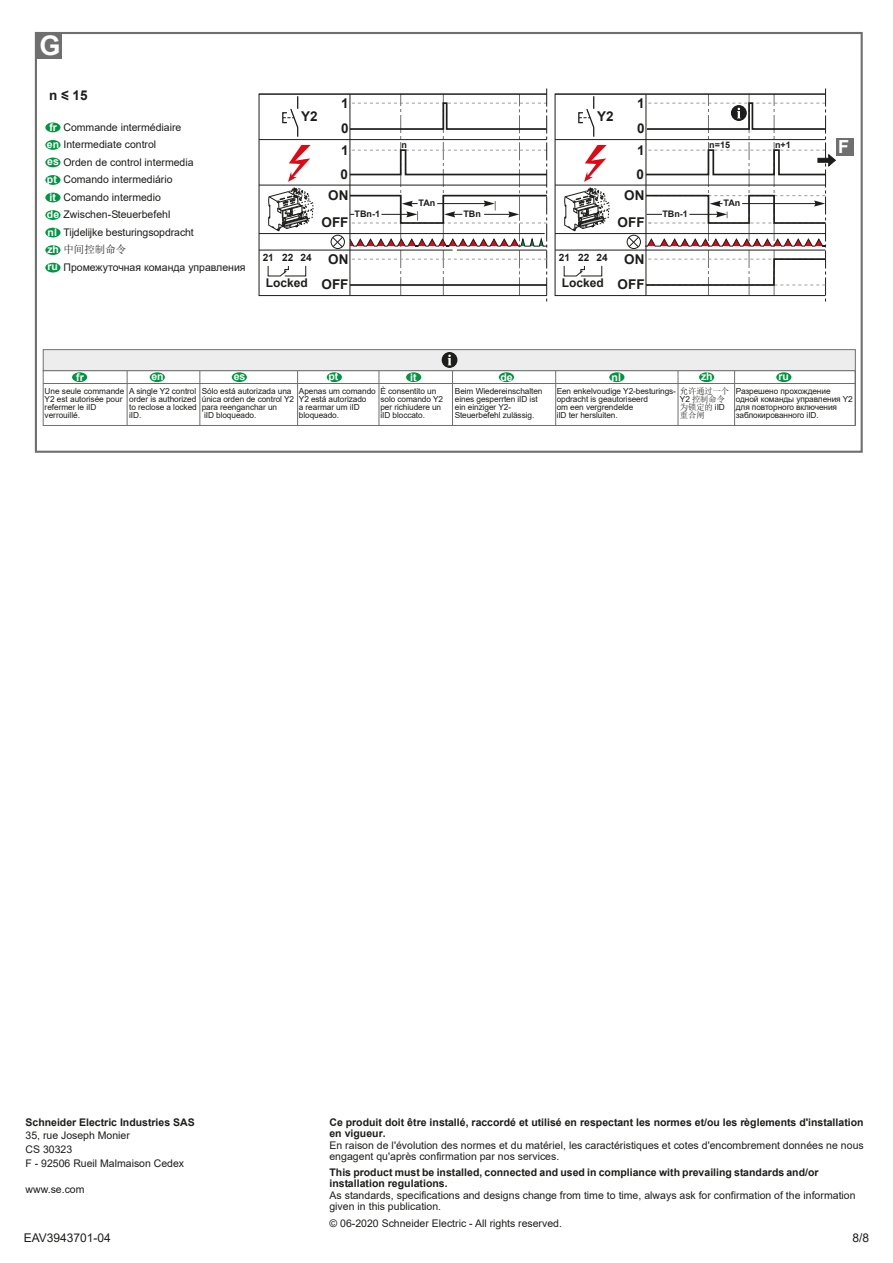
<style>
.page{position:relative;width:893px;height:1263px;background:#fff}
.page>*{position:absolute;margin:0;border:0;box-sizing:border-box;transform-origin:0 0}
.t1{font:700 27px "Arial";color:#fff}
.t2{font:700 18px "Arial";color:#fff}
.t3{font:700 13.5px/25.3px "Arial";color:#1d1d1b}
.t4{font:12px "Arial";color:#1d1d1b}
.t5{font:700 12px "Arial";color:#1d1d1b}
.t6{font:10.5px/17.4px "Arial";color:#1d1d1b}
.t7{font:700 10.5px/11.6px "Arial";color:#1d1d1b}
.t8{font:700 10.5px "Arial";color:#fff}
.t9{font:10.5px "Sim Sun";color:#1d1d1b}
.t10{font:700 10.05px "Arial";color:#1d1d1b}
.t11{font:700 9px "Arial";color:#1d1d1b}
.t12{font:8.25px/8.2px "Arial";letter-spacing:-.01em;color:#1d1d1b}
.t13{font:8.25px/8.2px "Sim Sun";letter-spacing:-.01em;color:#1d1d1b}
.s1{font-family:"Graph Schneider"}
.s2{font-weight:700;color:#fff}
.s3{font-family:"Arial";font-weight:700;color:#fff}
.s4{font-family:"Arial"}
</style>
<div class="page">
<div style="left:45px;top:123px;width:16px;height:9px;background:#009641;border-radius:50%"></div>
<div style="left:45px;top:140px;width:16px;height:10px;background:#009641;border-radius:50%"></div>
<div style="left:45px;top:158px;width:16px;height:9px;background:#009641;border-radius:50%"></div>
<div style="left:45px;top:175px;width:16px;height:10px;background:#009641;border-radius:50%"></div>
<div style="left:45px;top:193px;width:16px;height:9px;background:#009641;border-radius:50%"></div>
<div style="left:45px;top:210px;width:16px;height:10px;background:#009641;border-radius:50%"></div>
<div style="left:45px;top:228px;width:16px;height:9px;background:#009641;border-radius:50%"></div>
<div style="left:45px;top:245px;width:16px;height:10px;background:#009641;border-radius:50%"></div>
<div style="left:45px;top:263px;width:16px;height:9px;background:#009641;border-radius:50%"></div>
<hr style="left:259px;top:139px;width:288px;height:1px;background:#1d1d1b">
<svg style="left:267px;top:265px;width:40px;height:12px"></svg>
<hr style="left:259px;top:185px;width:288px;height:1px;background:#1d1d1b">
<hr style="left:259px;top:233px;width:286px;height:1px;background:#1d1d1b">
<hr style="left:259px;top:250px;width:194px;height:1px;background:#1d1d1b">
<hr style="left:259px;top:94px;width:288px;height:1px;background:#1d1d1b">
<div style="left:282px;top:112px;width:6px;height:11px;border:1px solid #1d1d1b"></div>
<svg style="left:283px;top:96px;width:16px;height:41px"></svg>
<svg style="left:331px;top:88px;width:217px;height:214px"></svg>
<svg style="left:268px;top:145px;width:45px;height:90px"></svg>
<hr style="left:36px;top:33px;width:821px;height:1px;background:#706f6f">
<div style="left:36px;top:33px;width:26px;height:26px;background:#706f6f"></div>
<div style="left:150px;top:372px;width:15px;height:10px;background:#009641;border-radius:50%"></div>
<div style="left:776px;top:372px;width:15px;height:10px;background:#009641;border-radius:50%"></div>
<div style="left:699px;top:372px;width:15px;height:10px;background:#009641;border-radius:50%"></div>
<div style="left:609px;top:372px;width:15px;height:10px;background:#009641;border-radius:50%"></div>
<div style="left:499px;top:372px;width:15px;height:10px;background:#009641;border-radius:50%"></div>
<div style="left:406px;top:372px;width:15px;height:10px;background:#009641;border-radius:50%"></div>
<div style="left:327px;top:372px;width:15px;height:10px;background:#009641;border-radius:50%"></div>
<div style="left:232px;top:372px;width:15px;height:10px;background:#009641;border-radius:50%"></div>
<div style="left:72px;top:372px;width:15px;height:10px;background:#009641;border-radius:50%"></div>
<hr style="left:43px;top:383px;width:812px;height:1px;background:#706f6f">
<div style="left:43px;top:370px;width:813px;height:56px;border:1px solid #706f6f"></div>
<hr style="left:297px;top:371px;width:1px;height:54px;background:#706f6f">
<hr style="left:379px;top:371px;width:1px;height:54px;background:#706f6f">
<hr style="left:452px;top:371px;width:1px;height:54px;background:#706f6f">
<hr style="left:555px;top:371px;width:1px;height:54px;background:#706f6f">
<hr style="left:678px;top:371px;width:1px;height:54px;background:#706f6f">
<hr style="left:734px;top:371px;width:1px;height:54px;background:#706f6f">
<hr style="left:855px;top:371px;width:1px;height:54px;background:#706f6f">
<hr style="left:127px;top:371px;width:1px;height:54px;background:#706f6f">
<hr style="left:199px;top:371px;width:1px;height:54px;background:#706f6f">
<div style="left:43px;top:350px;width:812px;height:21px;background:#ededed"></div>
<div style="left:43px;top:349px;width:813px;height:22px;border:1px solid #706f6f"></div>
<div style="left:442px;top:353px;width:15px;height:14px;background:#1d1d1b;border-radius:50%"></div>
<div style="left:442px;top:352px;width:15px;height:16px;border:1px solid #1d1d1b;border-radius:50%"></div>
<svg style="left:448px;top:355px;width:3px;height:10px"></svg>
<hr style="left:555px;top:139px;width:270px;height:1px;background:#1d1d1b">
<svg style="left:563px;top:265px;width:40px;height:12px"></svg>
<hr style="left:555px;top:185px;width:270px;height:1px;background:#1d1d1b">
<hr style="left:555px;top:233px;width:270px;height:1px;background:#1d1d1b">
<hr style="left:555px;top:250px;width:270px;height:1px;background:#1d1d1b">
<hr style="left:555px;top:94px;width:270px;height:1px;background:#1d1d1b">
<div style="left:578px;top:112px;width:6px;height:11px;border:1px solid #1d1d1b"></div>
<svg style="left:579px;top:96px;width:16px;height:41px"></svg>
<svg style="left:564px;top:145px;width:45px;height:90px"></svg>
<div style="left:836px;top:139px;width:17px;height:17px;background:#706f6f"></div>
<svg style="left:627px;top:88px;width:209px;height:214px"></svg>
<h1 class="t1" style="left:40px;top:26px;width:23px">G</h1>
<p class="t3" style="left:49px;top:83px;width:40px">n <span class="s1">y</span> 15</p>
<p class="t6" style="left:47px;top:118px;width:148px"><span class="s2">fr</span> Commande intermédiaire <span class="s2">en</span> Intermediate control<br><span class="s2">es</span> Orden de control intermedia <span class="s2">pt</span></p>
<p class="t6" style="left:47px;top:188px;width:125px"><span class="s2">it<br>de</span> Zwischen-Steuerbefehl <span class="s2">nl</span></p>
<p class="t9" style="left:47px;top:244px;width:81px"><span class="s3">zh</span> 中间控制命令</p>
<p class="t8" style="left:48px;top:259px;width:12px">ru</p>
<p class="t6" style="left:63px;top:171px;width:111px">Comando intermediário<br>Comando intermedio</p>
<p class="t6" style="left:63px;top:223px;width:132px">Tijdelijke besturingsopdracht</p>
<p class="t6" style="left:63px;top:258px;width:184px">Промежуточная команда управления</p>
<p class="t3" style="left:301px;top:104px;width:18px">Y2</p>
<p class="t3" style="left:341px;top:90px;width:9px">1<br>0</p>
<p class="t10" style="left:263px;top:250px;width:13px">21</p>
<p class="t10" style="left:300px;top:250px;width:13px">24</p>
<p class="t5" style="left:266px;top:274px;width:44px">Locked</p>
<p class="t10" style="left:282px;top:250px;width:13px">22</p>
<p class="t11" style="left:401px;top:138px;width:7px">n</p>
<p class="t3" style="left:340px;top:138px;width:10px;line-height:23.9px">1<br>0</p>
<p class="t3" style="left:322px;top:182px;width:28px;line-height:26.8px;text-align:center">ON<br>OFF</p>
<p class="t3" style="left:322px;top:246px;width:28px;text-align:center">ON<br>OFF</p>
<p class="t11" style="left:419px;top:197px;width:18px">TAn</p>
<p class="t11" style="left:354px;top:208px;width:27px">TBn-1</p>
<p class="t11" style="left:463px;top:208px;width:19px">TBn</p>
<p class="t3" style="left:597px;top:104px;width:18px">Y2</p>
<p class="t3" style="left:637px;top:90px;width:9px">1<br>0</p>
<p class="t10" style="left:559px;top:250px;width:13px">21</p>
<p class="t10" style="left:596px;top:250px;width:13px">24</p>
<p class="t5" style="left:562px;top:274px;width:44px">Locked</p>
<p class="t10" style="left:578px;top:250px;width:13px">22</p>
<p class="t3" style="left:636px;top:138px;width:10px;line-height:23.9px">1<br>0</p>
<p class="t3" style="left:618px;top:182px;width:28px;line-height:26.8px;text-align:center">ON<br>OFF</p>
<p class="t3" style="left:618px;top:246px;width:28px;text-align:center">ON<br>OFF</p>
<p class="t11" style="left:662px;top:208px;width:27px">TBn-1</p>
<p class="t11" style="left:709px;top:138px;width:22px">n=15</p>
<p class="t11" style="left:775px;top:138px;width:17px">n+1</p>
<p class="t11" style="left:723px;top:197px;width:18px">TAn</p>
<p class="t8" style="left:76px;top:369px;width:9px">fr</p>
<p class="t8" style="left:151px;top:369px;width:14px">en</p>
<p class="t8" style="left:234px;top:369px;width:13px">es</p>
<p class="t8" style="left:328px;top:369px;width:11px">pt</p>
<p class="t8" style="left:410px;top:370px;width:8px">it</p>
<p class="t8" style="left:500px;top:369px;width:14px">de</p>
<p class="t8" style="left:612px;top:370px;width:11px">nl</p>
<p class="t8" style="left:701px;top:369px;width:13px">zh</p>
<p class="t8" style="left:778px;top:369px;width:12px">ru</p>
<h2 class="t2" style="left:838px;top:134px;width:12px">F</h2>
<p class="t12" style="left:129px;top:386px;width:69px;text-align:justify">A single Y2 control order is authorized to reclose a locked iID.</p>
<p class="t12" style="left:202px;top:386px;width:94px">Sólo está autorizada una única orden de control Y2 para reenganchar un<br>iID bloqueado.</p>
<p class="t12" style="left:299px;top:386px;width:78px">Apenas um comando<br>Y2 está autorizado<br>a rearmar um iID bloqueado.</p>
<p class="t12" style="left:380px;top:386px;width:64px">È consentito un solo comando Y2 per richiudere un iID bloccato.</p>
<p class="t12" style="left:45px;top:386px;width:81px">Une seule commande<br>Y2 est autorisée pour refermer le iID verrouillé.</p>
<p class="t12" style="left:455px;top:386px;width:89px">Beim Wiedereinschalten eines gesperrten iID ist ein einziger Y2-<br>Steuerbefehl zulässig.</p>
<p class="t12" style="left:557px;top:386px;width:121px">Een enkelvoudige Y2-besturings&shy;opdracht is geautoriseerd<br>om een vergrendelde<br>iID ter hersluiten.</p>
<p class="t13" style="left:680px;top:386px;width:51px">允许通过一个<br><span class="s4">Y2</span> 控制命令为锁定的 <span class="s4">iID</span>重合闸</p>
<p class="t12" style="left:736px;top:387px;width:118px">Разрешено прохождение одной команды управления Y2 для повторного включения заблокированного iID.</p>
<p class="t7" style="left:26px;top:1116px;width:171px">Schneider Electric Industries SAS</p>
<p class="t6" style="left:26px;top:1129px;width:160px;line-height:13.8px">35, rue Joseph Monier<br>CS 30323<br>F - 92506 Rueil Malmaison Cedex</p>
<p class="t6" style="left:26px;top:1181px;width:60px">www.se.com</p>
<p class="t7" style="left:329px;top:1116px;width:536px">Ce produit doit être installé, raccordé et utilisé en respectant les normes et/ou les règlements d'installation en vigueur.</p>
<p class="t6" style="left:329px;top:1139px;width:536px;line-height:11.6px">En raison de l'évolution des normes et du matériel, les caractéristiques et cotes d'encombrement données ne nous engagent qu'après confirmation par nos services.</p>
<p class="t7" style="left:330px;top:1166px;width:491px">This product must be installed, connected and used in compliance with prevailing standards and/or installation regulations.</p>
<p class="t6" style="left:329px;top:1189px;width:527px;line-height:11.6px">As standards, specifications and designs change from time to time, always ask for confirmation of the information given in this publication.</p>
<p class="t6" style="left:330px;top:1214px;width:234px">© 06-2020 Schneider Electric - All rights reserved.</p>
<p class="t4" style="left:24px;top:1230px;width:89px">EAV3943701-04</p>
<p class="t4" style="left:852px;top:1230px;width:18px">8/8</p>
</div>
